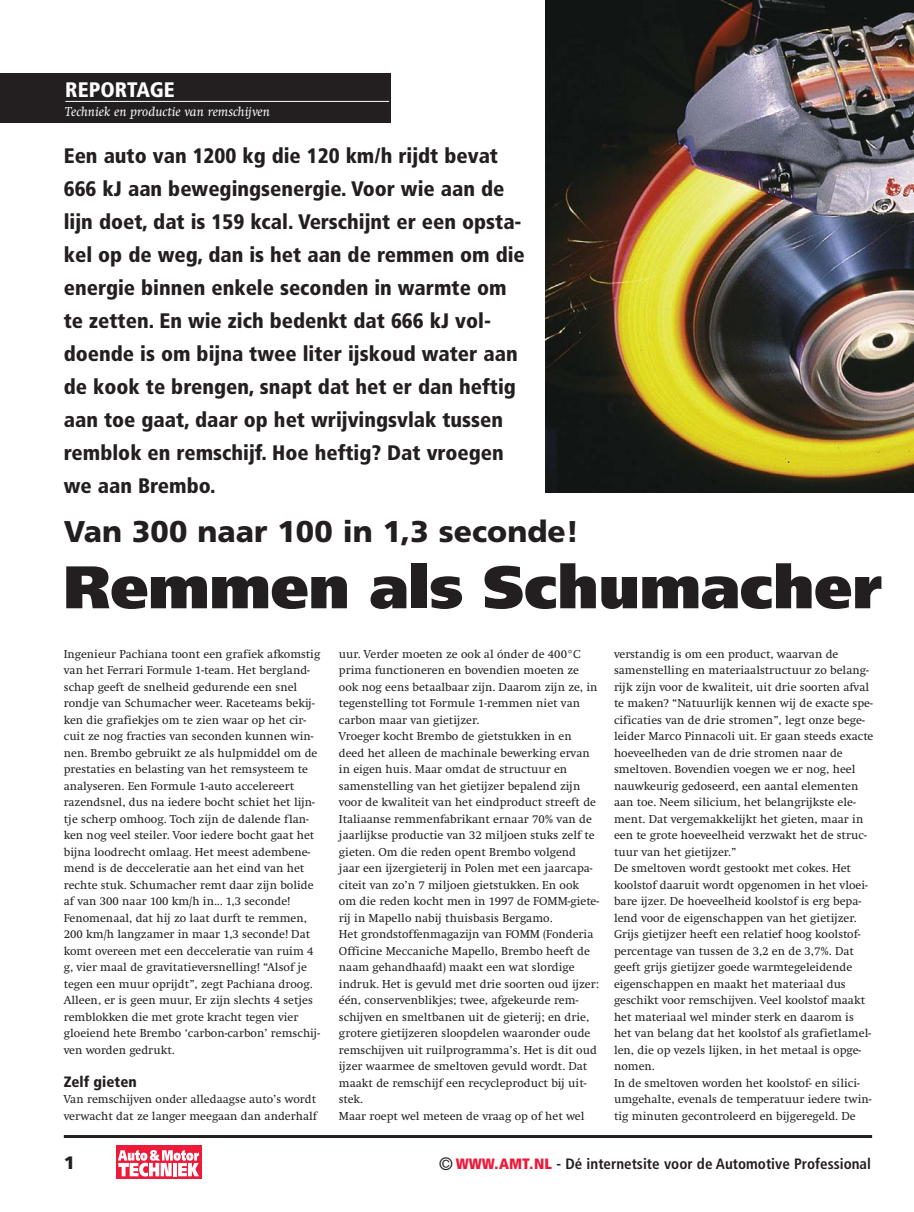
<style>
.page{position:relative;width:914px;height:1212px;background:#fff}
.page>*{position:absolute;margin:0;border:0;box-sizing:border-box;transform-origin:0 0}
.t1{font:900 60px "Frutiger";color:#231f20}
.t2{font:900 30px "Frutiger";color:#231f20}
.t3{font:900 condensed 21px/33px "Frutiger";color:#231f20}
.t4{font:900 condensed 21px "Frutiger";color:#fff}
.t5{font:900 18px "Frutiger";color:#231f20}
.t6{font:700 condensed 15px "Frutiger";color:#231f20}
.t7{font:900 condensed 15px "Frutiger";color:#231f20}
.t8{font:italic 13.5px "Swift";color:#fff}
.t9{font:12px/16.5px "Swift";color:#231f20}
.s1{font-weight:400;font-size:18px}
.s2{font-weight:900;color:#ed1a3a}
</style>
<div class="page">
<hr style="left:64px;top:1135px;width:808px;height:3px;background:#231f20">
<div style="left:0;top:73px;width:390px;height:49px;background:#231f20"></div>
<hr style="left:65px;top:101px;width:324px;height:1px;background:#fff">
<img style="left:545px;top:0;width:369px;height:493px">
<div style="left:116px;top:1146px;width:85px;height:33px;background:#ed1a3a"></div>
<svg style="left:118px;top:1150px;width:81px;height:27px"></svg>
<h3 class="t4" style="left:65px;top:81px;width:111px">REPORTAGE</h3>
<p class="t8" style="left:65px;top:107px;width:206px">Techniek en productie van remschijven</p>
<p class="t3" style="left:64px;top:141px;width:462px">Een auto van 1200 kg die 120 km/h rijdt bevat 666 kJ aan bewegingsenergie. Voor wie aan de lijn doet, dat is 159 kcal. Verschijnt er een opsta&shy;kel op de weg, dan is het aan de remmen om die energie binnen enkele seconden in warmte om te zetten. En wie zich bedenkt dat 666 kJ vol&shy;doende is om bijna twee liter ijskoud water aan de kook te brengen, snapt dat het er dan heftig aan toe gaat, daar op het wrijvingsvlak tussen remblok en remschijf. Hoe heftig? Dat vroegen we aan Brembo.</p>
<h2 class="t2" style="left:64px;top:520px;width:516px">Van 300 naar 100 in 1,3 seconde!</h2>
<h1 class="t1" style="left:64px;top:563px;width:819px">Remmen als Schumacher</h1>
<p class="t9" style="left:64px;top:647px;width:258px">Ingenieur Pachiana toont een grafiek afkomstig van het Ferrari Formule 1-team. Het bergland&shy;schap geeft de snelheid gedurende een snel rondje van Schumacher weer. Raceteams bekij&shy;ken die grafiekjes om te zien waar op het cir&shy;cuit ze nog fracties van seconden kunnen win&shy;nen. Brembo gebruikt ze als hulpmiddel om de prestaties en belasting van het remsysteem te analyseren. Een Formule 1-auto accelereert razendsnel, dus na iedere bocht schiet het lijn&shy;tje scherp omhoog. Toch zijn de dalende flan&shy;ken nog veel steiler. Voor iedere bocht gaat het bijna loodrecht omlaag. Het meest adembene&shy;mend is de decceleratie aan het eind van het rechte stuk. Schumacher remt daar zijn bolide af van 300 naar 100 km/h in... 1,3 seconde!<br>Fenomenaal, dat hij zo laat durft te remmen, 200 km/h langzamer in maar 1,3 seconde! Dat komt overeen met een decceleratie van ruim 4 g, vier maal de gravitatieversnelling! “Alsof je tegen een muur oprijdt”, zegt Pachiana droog.<br>Alleen, er is geen muur, Er zijn slechts 4 setjes remblokken die met grote kracht tegen vier gloeiend hete Brembo ‘carbon-carbon’ remschij&shy;ven worden gedrukt.</p>
<p class="t7" style="left:64px;top:1076px;width:74px">Zelf gieten</p>
<p class="t9" style="left:64px;top:1092px;width:255px">Van remschijven onder alledaagse auto’s wordt verwacht dat ze langer meegaan dan anderhalf</p>
<p class="t9" style="left:339px;top:647px;width:261px">uur. Verder moeten ze ook al ónder de 400°C prima functioneren en bovendien moeten ze ook nog eens betaalbaar zijn. Daarom zijn ze, in tegenstelling tot Formule 1-remmen niet van carbon maar van gietijzer.<br>Vroeger kocht Brembo de gietstukken in en deed het alleen de machinale bewerking ervan in eigen huis. Maar omdat de structuur en samenstelling van het gietijzer bepalend zijn voor de kwaliteit van het eindproduct streeft de Italiaanse remmenfabrikant ernaar 70% van de jaarlijkse productie van 32 miljoen stuks zelf te gieten. Om die reden opent Brembo volgend jaar een ijzergieterij in Polen met een jaarcapa&shy;citeit van zo’n 7 miljoen gietstukken. En ook om die reden kocht men in 1997 de FOMM-giete&shy;rij in Mapello nabij thuisbasis Bergamo.<br>Het grondstoffenmagazijn van FOMM (Fonderia Officine Meccaniche Mapello, Brembo heeft de naam gehandhaafd) maakt een wat slordige indruk. Het is gevuld met drie soorten oud ijzer: één, conservenblikjes; twee, afgekeurde rem&shy;schijven en smeltbanen uit de gieterij; en drie, grotere gietijzeren sloopdelen waaronder oude remschijven uit ruilprogramma’s. Het is dit oud ijzer waarmee de smeltoven gevuld wordt. Dat maakt de remschijf een recycleproduct bij uit&shy;stek.<br>Maar roept wel meteen de vraag op of het wel</p>
<p class="t9" style="left:614px;top:647px;width:261px">verstandig is om een product, waarvan de samenstelling en materiaalstructuur zo belang&shy;rijk zijn voor de kwaliteit, uit drie soorten afval te maken? “Natuurlijk kennen wij de exacte spe&shy;cificaties van de drie stromen”, legt onze bege&shy;leider Marco Pinnacoli uit. Er gaan steeds exacte hoeveelheden van de drie stromen naar de smeltoven. Bovendien voegen we er nog, heel nauwkeurig gedoseerd, een aantal elementen aan toe. Neem silicium, het belangrijkste ele&shy;ment. Dat vergemakkelijkt het gieten, maar in een te grote hoeveelheid verzwakt het de struc&shy;tuur van het gietijzer.”<br>De smeltoven wordt gestookt met cokes. Het koolstof daaruit wordt opgenomen in het vloei&shy;bare ijzer. De hoeveelheid koolstof is erg bepa&shy;lend voor de eigenschappen van het gietijzer.<br>Grijs gietijzer heeft een relatief hoog koolstof&shy;percentage van tussen de 3,2 en de 3,7%. Dat geeft grijs gietijzer goede warmtegeleidende eigenschappen en maakt het materiaal dus geschikt voor remschijven. Veel koolstof maakt het materiaal wel minder sterk en daarom is het van belang dat het koolstof als grafietlamel&shy;len, die op vezels lijken, in het metaal is opge&shy;nomen.<br>In de smeltoven worden het koolstof- en silici&shy;umgehalte, evenals de temperatuur iedere twin&shy;tig minuten gecontroleerd en bijgeregeld. De</p>
<h3 class="t5" style="left:64px;top:1156px;width:13px">1</h3>
<p class="t6" style="left:439px;top:1158px;width:434px"><span class="s1">©</span> <span class="s2">WWW.AMT.NL</span> - Dé internetsite voor de Automotive Professional</p>
</div>
